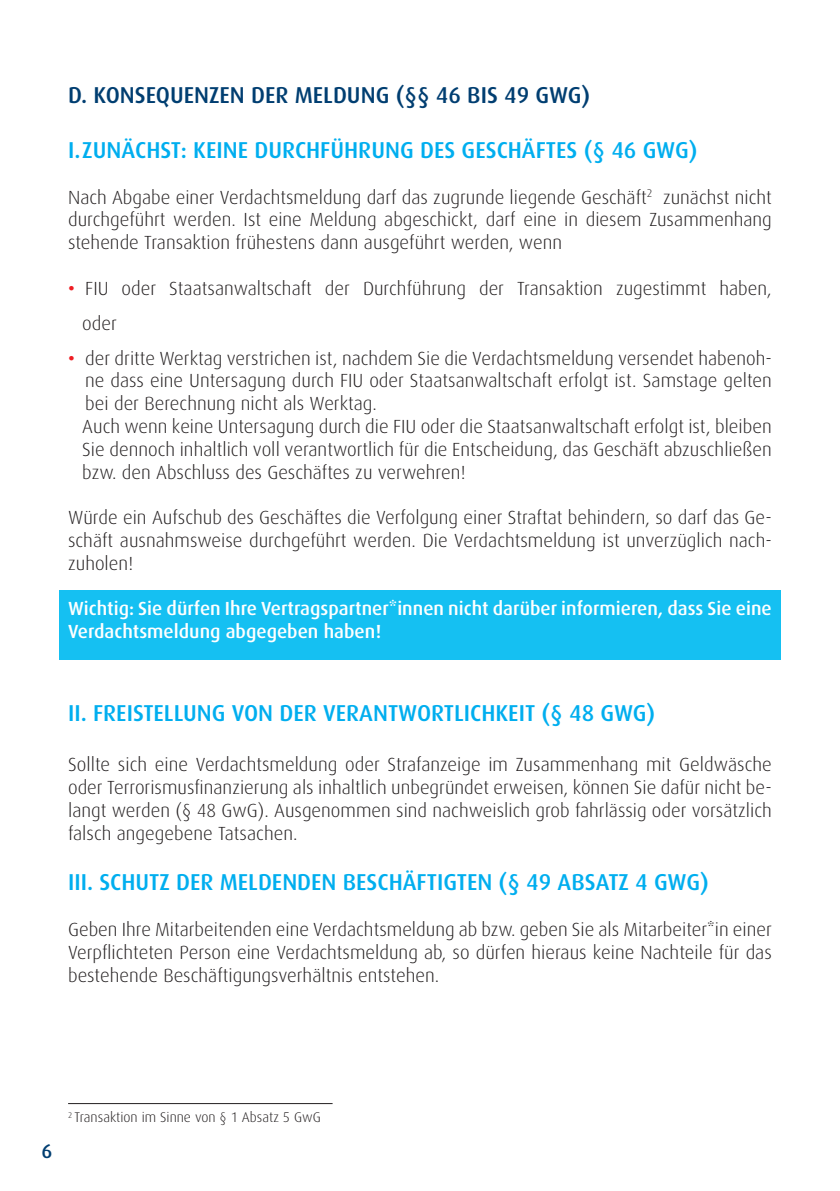
<style>
.page{position:relative;width:840px;height:1191px;background:#fff}
.page>*{position:absolute;margin:0;border:0;box-sizing:border-box;transform-origin:0 0}
.t1{font:500 23px "Dax";color:#00aeef}
.t2{font:500 23px "Dax";color:#003e71}
.t3{font:500 20px "Dax";color:#003e71}
.t4{font:300 19px/22.8px "Dax";color:#231f20;text-align:justify}
.t5{font:500 19px/22.8px "Dax";color:#fff}
.t6{font:300 14px "Dax";color:#231f20}
.s1{font-weight:500;color:#ee1d23}
</style>
<div class="page">
<div style="left:59px;top:590px;width:721px;height:69px;background:#15c0f2"></div>
<hr style="left:68px;top:1103px;width:264px;height:1px;background:#231f20">
<p class="t2" style="left:68px;top:82px;width:523px">D. KONSEQUENZEN DER MELDUNG (§§ 46 BIS 49 GWG)</p>
<p class="t1" style="left:68px;top:137px;width:630px">I.ZUNÄCHST: KEINE DURCHFÜHRUNG DES GESCHÄFTES (§ 46 GWG)</p>
<p class="t4" style="left:68px;top:186px;width:705px">Nach Abgabe einer Verdachtsmeldung darf das zugrunde liegende Geschäft<sup>2</sup> zunächst nicht durchgeführt werden. Ist eine Meldung abgeschickt, darf eine in diesem Zusammenhang stehende Transaktion frühestens dann ausgeführt werden, wenn</p>
<p class="t4" style="left:82px;top:271px;width:690px;line-height:34.8px;text-indent:-14px"><span class="s1">•</span> FIU oder Staatsanwaltschaft der Durchführung der Transaktion zugestimmt haben, oder</p>
<p class="t4" style="left:82px;top:347px;width:690px;text-align:left;text-indent:-14px"><span class="s1">•</span> der dritte Werktag verstrichen ist, nachdem Sie die Verdachtsmeldung versendet habenoh&shy;ne dass eine Untersagung durch FIU oder Staatsanwaltschaft erfolgt ist. Samstage gelten bei der Berechnung nicht als Werktag.<br>Auch wenn keine Untersagung durch die FIU oder die Staatsanwaltschaft erfolgt ist, bleiben Sie dennoch inhaltlich voll verantwortlich für die Entscheidung, das Geschäft abzuschließen bzw. den Abschluss des Geschäftes zu verwehren!</p>
<p class="t4" style="left:68px;top:506px;width:704px">Würde ein Aufschub des Geschäftes die Verfolgung einer Straftat behindern, so darf das Ge&shy;schäft ausnahmsweise durchgeführt werden. Die Verdachtsmeldung ist unverzüglich nach&shy;zuholen!</p>
<p class="t5" style="left:68px;top:597px;width:704px">Wichtig: Sie dürfen Ihre Vertragspartner*innen nicht darüber informieren, dass Sie eine<br>Verdachtsmeldung abgegeben haben!</p>
<p class="t1" style="left:68px;top:700px;width:588px">II. FREISTELLUNG VON DER VERANTWORTLICHKEIT (§ 48 GWG)</p>
<p class="t4" style="left:68px;top:753px;width:704px">Sollte sich eine Verdachtsmeldung oder Strafanzeige im Zusammenhang mit Geldwäsche oder Terrorismusfinanzierung als inhaltlich unbegründet erweisen, können Sie dafür nicht be&shy;langt werden (§ 48 GwG). Ausgenommen sind nachweislich grob fahrlässig oder vorsätzlich falsch angegebene Tatsachen.</p>
<p class="t1" style="left:68px;top:869px;width:642px">III. SCHUTZ DER MELDENDEN BESCHÄFTIGTEN (§ 49 ABSATZ 4 GWG)</p>
<p class="t4" style="left:68px;top:918px;width:704px">Geben Ihre Mitarbeitenden eine Verdachtsmeldung ab bzw. geben Sie als Mitarbeiter*in einer Verpflichteten Person eine Verdachtsmeldung ab, so dürfen hieraus keine Nachteile für das bestehende Beschäftigungsverhältnis entstehen.</p>
<p class="t3" style="left:42px;top:1140px;width:12px">6</p>
<p class="t6" style="left:68px;top:1110px;width:254px"><sup>2</sup> Transaktion im Sinne von § 1 Absatz 5 GwG</p>
</div>
